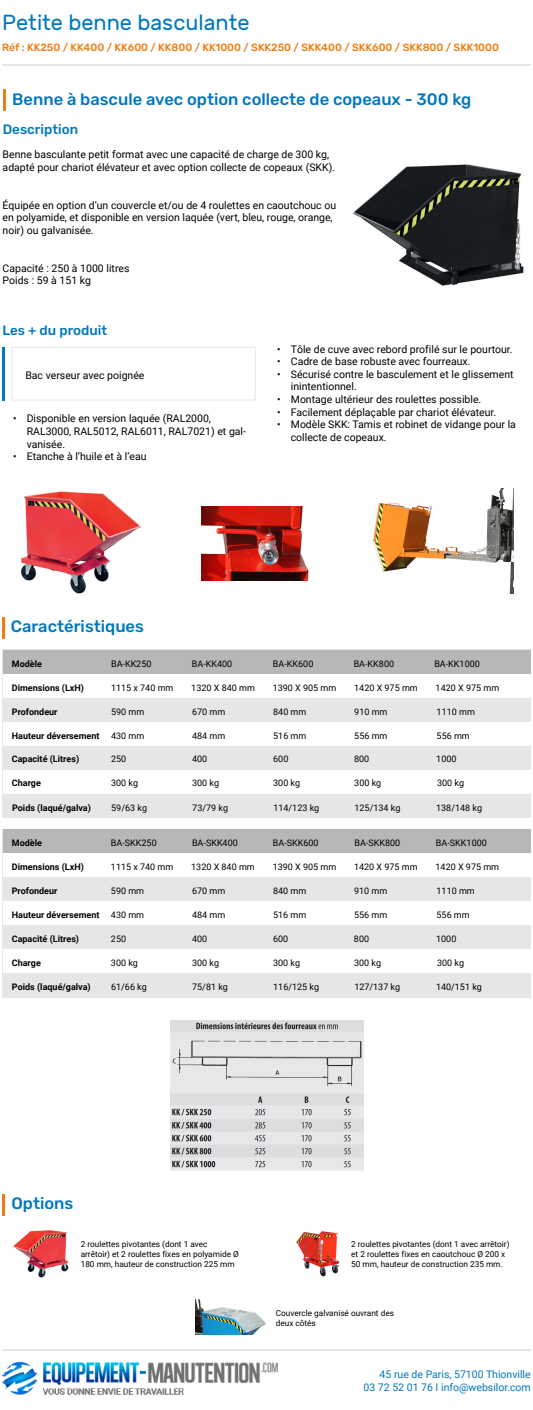
<style>
.page{position:relative;width:533px;height:1410px;background:#fff}
.page>*{position:absolute;margin:0;border:0;box-sizing:border-box;transform-origin:0 0}
.t1{font:21.75px "Rubik";color:#0078be}
.t2{font:500 16.5px "Rubik";color:#0078be}
.t3{font:500 13.5px "Rubik";color:#0078be}
.t4{font:10.5px/12.6px "Roboto";color:#000}
.t5{font:500 10.5px "Rubik";color:#ef7c12}
.t6{font:10.5px "Roboto";color:#0475be}
.t7{font:9px "Roboto";color:#000}
.t8{font:700 9px "Roboto";color:#000}
.t9{font:8.25px/9.9px "Roboto";color:#000}
</style>
<div class="page">
<hr style="left:2px;top:1350px;width:528px;height:1px;background:#e6e6e6">
<img style="left:2px;top:1363px;width:276px;height:32px">
<hr style="left:3px;top:89px;width:3px;height:22px;background:#ef7c12">
<hr style="left:2px;top:347px;width:3px;height:53px;background:#0078be">
<div style="left:12px;top:347px;width:243px;height:53px;border:1px solid #e6e6e6"></div>
<hr style="left:2px;top:617px;width:3px;height:22px;background:#ef7c12">
<div style="left:3px;top:650px;width:527px;height:24px;background:#b5b7b8"></div>
<div style="left:3px;top:698px;width:527px;height:24px;background:#e6e6e6"></div>
<div style="left:3px;top:746px;width:527px;height:24px;background:#e6e6e6"></div>
<hr style="left:2px;top:64px;width:528px;height:2px;background:#e6e6e6">
<hr style="left:3px;top:1194px;width:2px;height:22px;background:#ef7c12">
<img style="left:196px;top:1299px;width:70px;height:36px">
<div style="left:3px;top:794px;width:527px;height:24px;background:#e6e6e6"></div>
<div style="left:3px;top:829px;width:527px;height:24px;background:#b5b7b8"></div>
<div style="left:3px;top:877px;width:527px;height:24px;background:#e6e6e6"></div>
<div style="left:3px;top:925px;width:527px;height:24px;background:#e6e6e6"></div>
<div style="left:3px;top:973px;width:527px;height:24px;background:#e6e6e6"></div>
<img style="left:170px;top:1021px;width:194px;height:149px">
<img style="left:353px;top:164px;width:171px;height:122px">
<img style="left:21px;top:491px;width:120px;height:103px">
<img style="left:201px;top:506px;width:108px;height:74px">
<img style="left:373px;top:489px;width:140px;height:104px">
<img style="left:13px;top:1230px;width:56px;height:48px">
<img style="left:296px;top:1231px;width:44px;height:46px">
<p class="t1" style="left:2px;top:11px;width:249px">Petite benne basculante</p>
<p class="t5" style="left:2px;top:41px;width:498px">Réf : KK250 / KK400 / KK600 / KK800 / KK1000 / SKK250 / SKK400 / SKK600 / SKK800 / SKK1000</p>
<p class="t2" style="left:12px;top:89px;width:460px">Benne à bascule avec option collecte de copeaux - 300 kg</p>
<p class="t3" style="left:3px;top:122px;width:77px">Description</p>
<p class="t4" style="left:3px;top:148px;width:334px">Benne basculante petit format avec une capacité de charge de 300 kg, adapté pour chariot élévateur et avec option collecte de copeaux (SKK).</p>
<p class="t4" style="left:3px;top:198px;width:335px">Équipée en option d’un couvercle et/ou de 4 roulettes en caoutchouc ou en polyamide, et disponible en version laquée (vert, bleu, rouge, orange, noir) ou galvanisée.</p>
<p class="t4" style="left:3px;top:261px;width:128px">Capacité : 250 à 1000 litres</p>
<p class="t4" style="left:3px;top:274px;width:90px">Poids : 59 à 151 kg</p>
<p class="t3" style="left:2px;top:323px;width:106px">Les + du produit</p>
<p class="t4" style="left:25px;top:369px;width:121px">Bac verseur avec poignée</p>
<p class="t4" style="left:277px;top:342px;width:237px">• Tôle de cuve avec rebord profilé sur le pourtour.</p>
<p class="t4" style="left:277px;top:355px;width:194px">• Cadre de base robuste avec fourreaux.</p>
<p class="t4" style="left:291px;top:367px;width:224px;text-indent:-14px">• Sécurisé contre le basculement et le glissement inintentionnel.</p>
<p class="t4" style="left:277px;top:393px;width:205px">• Montage ultérieur des roulettes possible.</p>
<p class="t4" style="left:277px;top:405px;width:220px">• Facilement déplaçable par chariot élévateur.</p>
<p class="t4" style="left:291px;top:418px;width:227px;text-indent:-14px">• Modèle SKK: Tamis et robinet de vidange pour la collecte de copeaux.</p>
<p class="t4" style="left:27px;top:412px;width:221px;text-indent:-14px">• Disponible en version laquée (RAL2000,<br>RAL3000, RAL5012, RAL6011, RAL7021) et gal&shy;vanisée.</p>
<p class="t4" style="left:13px;top:450px;width:135px">• Etanche à l’huile et à l’eau</p>
<p class="t2" style="left:11px;top:617px;width:134px">Caractéristiques</p>
<p class="t8" style="left:12px;top:657px;width:32px">Modèle</p>
<p class="t7" style="left:111px;top:657px;width:42px">BA-KK250</p>
<p class="t7" style="left:192px;top:657px;width:42px">BA-KK400</p>
<p class="t7" style="left:273px;top:657px;width:42px">BA-KK600</p>
<p class="t7" style="left:353px;top:657px;width:42px">BA-KK800</p>
<p class="t7" style="left:434px;top:657px;width:47px">BA-KK1000</p>
<p class="t8" style="left:12px;top:681px;width:74px">Dimensions (LxH)</p>
<p class="t7" style="left:111px;top:681px;width:64px">1115 x 740 mm</p>
<p class="t7" style="left:191px;top:681px;width:65px">1320 X 840 mm</p>
<p class="t7" style="left:273px;top:681px;width:65px">1390 X 905 mm</p>
<p class="t7" style="left:354px;top:681px;width:65px">1420 X 975 mm</p>
<p class="t7" style="left:435px;top:681px;width:65px">1420 X 975 mm</p>
<p class="t8" style="left:12px;top:729px;width:89px">Hauteur déversement</p>
<p class="t7" style="left:111px;top:729px;width:35px">430 mm</p>
<p class="t7" style="left:192px;top:729px;width:35px">484 mm</p>
<p class="t7" style="left:273px;top:729px;width:35px">516 mm</p>
<p class="t7" style="left:354px;top:729px;width:35px">556 mm</p>
<p class="t7" style="left:436px;top:729px;width:35px">556 mm</p>
<p class="t8" style="left:12px;top:705px;width:47px">Profondeur</p>
<p class="t7" style="left:111px;top:705px;width:35px">590 mm</p>
<p class="t7" style="left:192px;top:705px;width:35px">670 mm</p>
<p class="t7" style="left:273px;top:705px;width:35px">840 mm</p>
<p class="t7" style="left:354px;top:705px;width:35px">910 mm</p>
<p class="t7" style="left:436px;top:705px;width:40px">1110 mm</p>
<p class="t8" style="left:12px;top:753px;width:69px">Capacité (Litres)</p>
<p class="t7" style="left:111px;top:753px;width:17px">250</p>
<p class="t7" style="left:192px;top:753px;width:17px">400</p>
<p class="t7" style="left:273px;top:753px;width:17px">600</p>
<p class="t7" style="left:354px;top:753px;width:17px">800</p>
<p class="t7" style="left:436px;top:753px;width:22px">1000</p>
<p class="t8" style="left:12px;top:777px;width:31px">Charge</p>
<p class="t7" style="left:111px;top:777px;width:29px">300 kg</p>
<p class="t7" style="left:192px;top:777px;width:29px">300 kg</p>
<p class="t7" style="left:273px;top:777px;width:29px">300 kg</p>
<p class="t7" style="left:354px;top:777px;width:29px">300 kg</p>
<p class="t7" style="left:437px;top:777px;width:29px">300 kg</p>
<p class="t8" style="left:12px;top:801px;width:80px">Poids (laqué/galva)</p>
<p class="t7" style="left:111px;top:801px;width:37px">59/63 kg</p>
<p class="t7" style="left:192px;top:801px;width:37px">73/79 kg</p>
<p class="t7" style="left:273px;top:801px;width:47px">114/123 kg</p>
<p class="t7" style="left:354px;top:801px;width:47px">125/134 kg</p>
<p class="t7" style="left:436px;top:801px;width:47px">138/148 kg</p>
<p class="t8" style="left:12px;top:836px;width:32px">Modèle</p>
<p class="t7" style="left:111px;top:836px;width:47px">BA-SKK250</p>
<p class="t7" style="left:192px;top:836px;width:47px">BA-SKK400</p>
<p class="t7" style="left:273px;top:836px;width:47px">BA-SKK600</p>
<p class="t7" style="left:354px;top:836px;width:47px">BA-SKK800</p>
<p class="t7" style="left:436px;top:836px;width:52px">BA-SKK1000</p>
<p class="t8" style="left:12px;top:860px;width:74px">Dimensions (LxH)</p>
<p class="t7" style="left:111px;top:860px;width:64px">1115 x 740 mm</p>
<p class="t7" style="left:191px;top:860px;width:65px">1320 X 840 mm</p>
<p class="t7" style="left:272px;top:860px;width:65px">1390 X 905 mm</p>
<p class="t7" style="left:354px;top:860px;width:65px">1420 X 975 mm</p>
<p class="t7" style="left:435px;top:860px;width:65px">1420 X 975 mm</p>
<p class="t8" style="left:12px;top:908px;width:89px">Hauteur déversement</p>
<p class="t7" style="left:111px;top:908px;width:35px">430 mm</p>
<p class="t7" style="left:192px;top:908px;width:35px">484 mm</p>
<p class="t7" style="left:273px;top:908px;width:35px">516 mm</p>
<p class="t7" style="left:354px;top:908px;width:35px">556 mm</p>
<p class="t7" style="left:436px;top:908px;width:35px">556 mm</p>
<p class="t8" style="left:12px;top:884px;width:47px">Profondeur</p>
<p class="t7" style="left:111px;top:884px;width:35px">590 mm</p>
<p class="t7" style="left:192px;top:884px;width:35px">670 mm</p>
<p class="t7" style="left:273px;top:884px;width:35px">840 mm</p>
<p class="t7" style="left:354px;top:884px;width:35px">910 mm</p>
<p class="t7" style="left:436px;top:884px;width:40px">1110 mm</p>
<p class="t8" style="left:12px;top:932px;width:69px">Capacité (Litres)</p>
<p class="t7" style="left:111px;top:932px;width:17px">250</p>
<p class="t7" style="left:192px;top:932px;width:17px">400</p>
<p class="t7" style="left:273px;top:932px;width:17px">600</p>
<p class="t7" style="left:354px;top:932px;width:17px">800</p>
<p class="t7" style="left:436px;top:932px;width:22px">1000</p>
<p class="t8" style="left:12px;top:956px;width:31px">Charge</p>
<p class="t7" style="left:111px;top:956px;width:29px">300 kg</p>
<p class="t7" style="left:192px;top:956px;width:29px">300 kg</p>
<p class="t7" style="left:273px;top:956px;width:29px">300 kg</p>
<p class="t7" style="left:354px;top:956px;width:29px">300 kg</p>
<p class="t7" style="left:437px;top:956px;width:29px">300 kg</p>
<p class="t8" style="left:12px;top:981px;width:80px">Poids (laqué/galva)</p>
<p class="t7" style="left:111px;top:981px;width:37px">61/66 kg</p>
<p class="t7" style="left:192px;top:981px;width:37px">75/81 kg</p>
<p class="t7" style="left:273px;top:981px;width:47px">116/125 kg</p>
<p class="t7" style="left:354px;top:981px;width:47px">127/137 kg</p>
<p class="t7" style="left:436px;top:981px;width:47px">140/151 kg</p>
<p class="t2" style="left:11px;top:1194px;width:63px">Options</p>
<p class="t9" style="left:81px;top:1239px;width:128px">2 roulettes pivotantes (dont 1 avec</p>
<p class="t9" style="left:81px;top:1249px;width:159px">arrêtoir) et 2 roulettes fixes en polyamide Ø<br>180 mm, hauteur de construction 225 mm</p>
<p class="t9" style="left:351px;top:1239px;width:160px">2 roulettes pivotantes (dont 1 avec arrêtoir) et 2 roulettes fixes en caoutchouc Ø 200 x<br>50 mm, hauteur de construction 235 mm.</p>
<p class="t9" style="left:275px;top:1308px;width:120px">Couvercle galvanisé ouvrant des deux côtés</p>
<p class="t6" style="left:379px;top:1367px;width:152px">45 rue de Paris, 57100 Thionville</p>
<p class="t6" style="left:363px;top:1380px;width:169px">03 72 52 01 76 I info@websilor.com</p>
</div>
